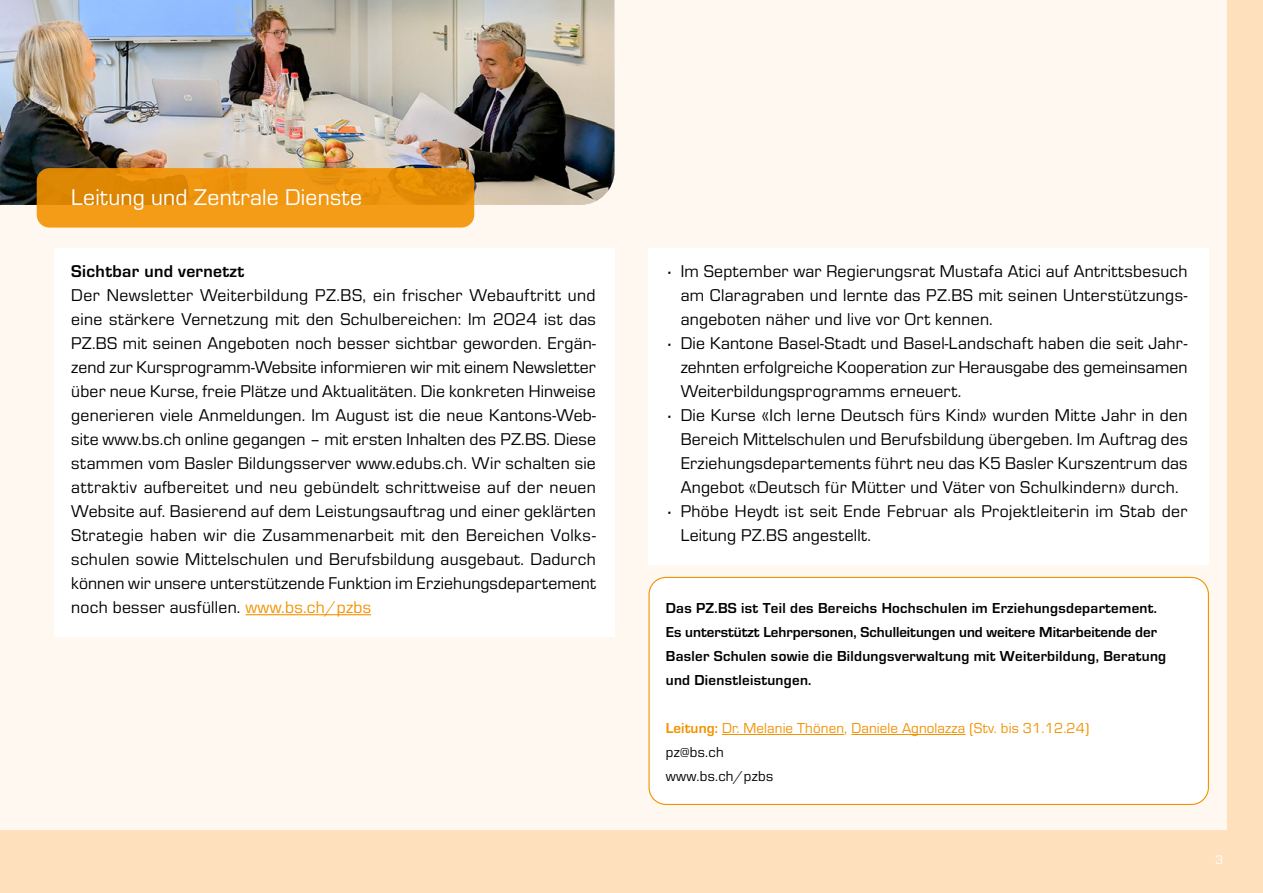
<style>
.page{position:relative;width:1263px;height:893px;background:#fee0bc}
.page>*{position:absolute;margin:0;border:0;box-sizing:border-box;transform-origin:0 0}
.t1{font:23.7px "Eurostile";letter-spacing:.01em;color:#fff}
.t2{font:17.7px/24px "Eurostile";letter-spacing:.015em;color:#000;text-align:justify}
.t3{font:700 17.7px "Eurostile";letter-spacing:.02em;color:#000}
.t4{font:700 15px/24px "Eurostile";letter-spacing:.02em;color:#000}
.t5{font:15px/24px "Eurostile";letter-spacing:.01em;color:#f39200}
.t6{font:12.75px "Eurostile";color:#fff}
.s1{color:#f39200}
.s2{font-weight:700}
.s3{color:#000}
</style>
<div class="page">
<div style="left:0;top:0;width:1226px;height:829px;background:#fef8f1"></div>
<img style="left:0;top:0;width:614px;height:205px">
<div style="left:54px;top:248px;width:560px;height:389px;background:#fff"></div>
<div style="left:648px;top:248px;width:561px;height:317px;background:#fff"></div>
<svg style="left:37px;top:168px;width:437px;height:60px;background:#eb9410"></svg>
<div style="left:649px;top:577px;width:559px;height:227px;background:#fff;border-radius:17px"></div>
<div style="left:648px;top:577px;width:561px;height:228px;border:1px solid #f39200;border-radius:17px"></div>
<hr style="left:245px;top:614px;width:126px;height:1px;background:#f39200">
<hr style="left:722px;top:734px;width:122px;height:1px;background:#f39200">
<hr style="left:851px;top:734px;width:114px;height:1px;background:#f39200">
<h1 class="t1" style="left:71px;top:181px;width:292px">Leitung und Zentrale Dienste</h1>
<p class="t3" style="left:71px;top:258px;width:174px">Sichtbar und vernetzt</p>
<p class="t2" style="left:71px;top:282px;width:526px">Der Newsletter Weiterbildung PZ.BS, ein frischer Webauftritt und eine stärkere Vernetzung mit den Schulbereichen: Im 2024 ist das PZ.BS mit seinen Angeboten noch besser sichtbar geworden. Ergän&shy;zend zur Kursprogramm-Website informieren wir mit einem Newsletter über neue Kurse, freie Plätze und Aktualitäten. Die konkreten Hinweise generieren viele Anmeldungen. Im August ist die neue Kantons-Web&shy;site www.bs.ch online gegangen – mit ersten Inhalten des PZ.BS. Diese stammen vom Basler Bildungsserver www.edubs.ch. Wir schalten sie attraktiv aufbereitet und neu gebündelt schrittweise auf der neuen Website auf. Basierend auf dem Leistungsauftrag und einer geklärten Strategie haben wir die Zusammenarbeit mit den Bereichen Volks&shy;schulen sowie Mittelschulen und Berufsbildung ausgebaut. Dadurch können wir unsere unterstützende Funktion im Erziehungsdepartement noch besser ausfüllen. <span class="s1">www.bs.ch/pzbs</span></p>
<p class="t2" style="left:666px;top:258px;width:523px"><span class="s2">·</span> Im September war Regierungsrat Mustafa Atici auf Antrittsbesuch</p>
<p class="t2" style="left:681px;top:282px;width:508px">am Claragraben und lernte das PZ.BS mit seinen Unterstützungs-</p>
<p class="t2" style="left:681px;top:306px;width:314px">angeboten näher und live vor Ort kennen.</p>
<p class="t2" style="left:666px;top:330px;width:523px"><span class="s2">·</span> Die Kantone Basel-Stadt und Basel-Landschaft haben die seit Jahr-</p>
<p class="t2" style="left:681px;top:354px;width:508px">zehnten erfolgreiche Kooperation zur Herausgabe des gemeinsamen</p>
<p class="t2" style="left:681px;top:378px;width:282px">Weiterbildungsprogramms erneuert.</p>
<p class="t2" style="left:666px;top:402px;width:523px"><span class="s2">·</span> Die Kurse «Ich lerne Deutsch fürs Kind» wurden Mitte Jahr in den</p>
<p class="t2" style="left:681px;top:426px;width:508px">Bereich Mittelschulen und Berufsbildung übergeben. Im Auftrag des</p>
<p class="t2" style="left:681px;top:450px;width:508px">Erziehungsdepartements führt neu das K5 Basler Kurszentrum das</p>
<p class="t2" style="left:681px;top:474px;width:499px">Angebot «Deutsch für Mütter und Väter von Schulkindern» durch.</p>
<p class="t2" style="left:666px;top:498px;width:523px"><span class="s2">·</span> Phöbe Heydt ist seit Ende Februar als Projektleiterin im Stab der</p>
<p class="t2" style="left:681px;top:522px;width:192px">Leitung PZ.BS angestellt.</p>
<p class="t4" style="left:666px;top:595px;width:502px">Das PZ.BS ist Teil des Bereichs Hochschulen im Erziehungsdepartement.<br>Es unterstützt Lehrpersonen, Schulleitungen und weitere Mitarbeitende der Basler Schulen sowie die Bildungsverwaltung mit Weiterbildung, Beratung und Dienstleistungen.</p>
<p class="t5" style="left:666px;top:715px;width:425px"><span class="s2">Leitung:</span> Dr. Melanie Thönen, Daniele Agnolazza (Stv. bis 31.12.24) <span class="s3">pz@bs.ch<br>www.bs.ch/pzbs</span></p>
<p class="t6" style="left:1215px;top:851px;width:9px">3</p>
</div>
